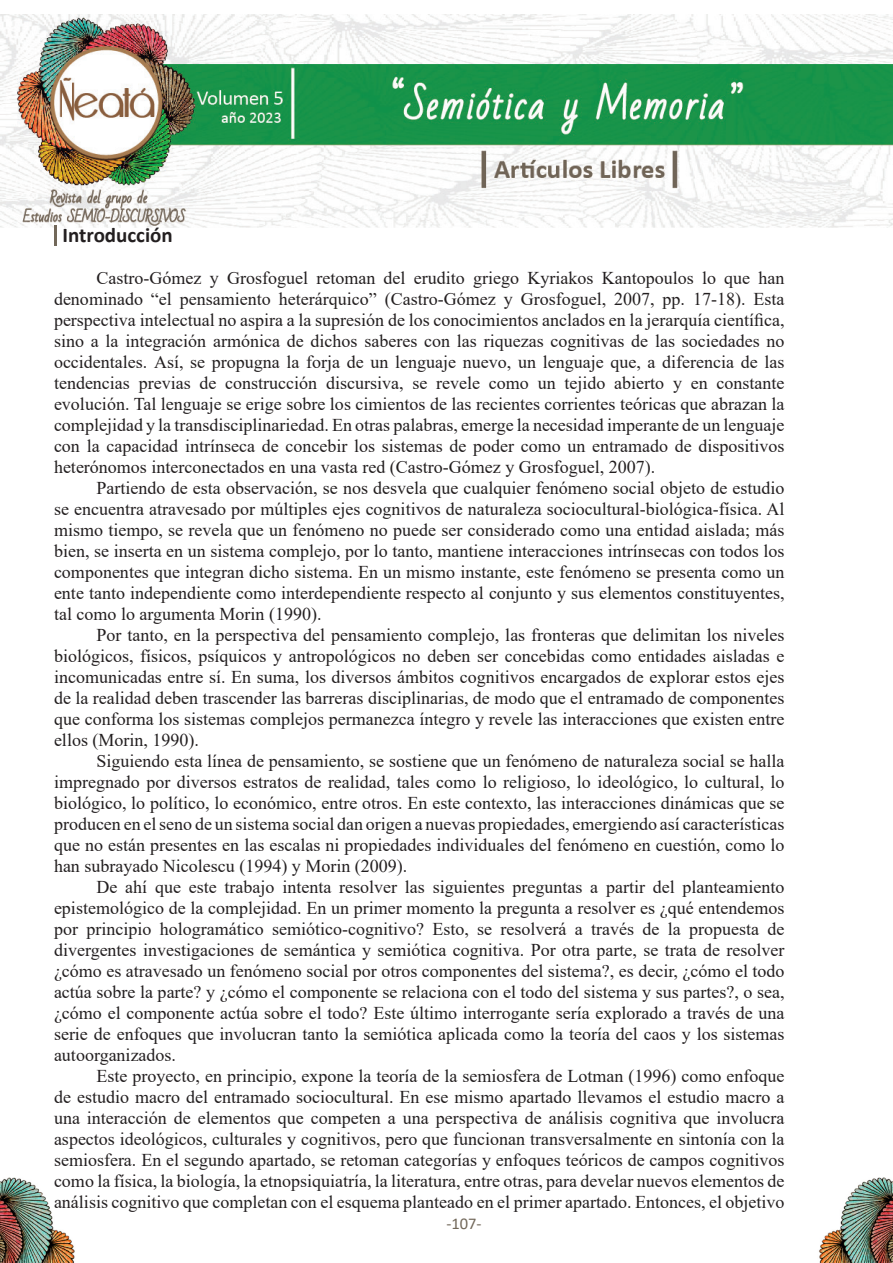
<style>
.page{position:relative;width:893px;height:1263px;background:#fff}
.page>*{position:absolute;margin:0;border:0;box-sizing:border-box;transform-origin:0 0}
.sub-titulos{font:700 21px "Calibri";color:#231f20}
.parrafo_general{font:18px/21px "Times New Roman";color:#231f20;text-align:justify}
.t1{font:16.5px "Calibri";color:#72685a}
</style>
<div class="page">
<img style="left:819px;top:1178px;width:74px;height:85px">
<img style="left:0;top:1178px;width:75px;height:85px">
<img style="left:0;top:15px;width:893px;height:212px">
<hr style="left:54px;top:225px;width:3px;height:21px;background:#72685a">
<p class="sub-titulos" style="left:63px;top:220px;width:112px">Introducción</p>
<p class="parrafo_general" style="left:54px;top:267px;width:732px;text-indent:43px">Castro-Gómez y Grosfoguel retoman del erudito griego Kyriakos Kantopoulos lo que han denominado “el pensamiento heterárquico” (Castro-Gómez y Grosfoguel, 2007, pp. 17-18). Esta perspectiva intelectual no aspira a la supresión de los conocimientos anclados en la jerarquía científica, sino a la integración armónica de dichos saberes con las riquezas cognitivas de las sociedades no occidentales. Así, se propugna la forja de un lenguaje nuevo, un lenguaje que, a diferencia de las tendencias previas de construcción discursiva, se revele como un tejido abierto y en constante evolución. Tal lenguaje se erige sobre los cimientos de las recientes corrientes teóricas que abrazan la complejidad y la transdisciplinariedad. En otras palabras, emerge la necesidad imperante de un lenguaje con la capacidad intrínseca de concebir los sistemas de poder como un entramado de dispositivos heterónomos interconectados en una vasta red (Castro-Gómez y Grosfoguel, 2007).</p>
<p class="parrafo_general" style="left:54px;top:477px;width:732px;text-indent:43px">Partiendo de esta observación, se nos desvela que cualquier fenómeno social objeto de estudio se encuentra atravesado por múltiples ejes cognitivos de naturaleza sociocultural-biológica-física. Al mismo tiempo, se revela que un fenómeno no puede ser considerado como una entidad aislada; más bien, se inserta en un sistema complejo, por lo tanto, mantiene interacciones intrínsecas con todos los componentes que integran dicho sistema. En un mismo instante, este fenómeno se presenta como un ente tanto independiente como interdependiente respecto al conjunto y sus elementos constituyentes, tal como lo argumenta Morin (1990).</p>
<p class="parrafo_general" style="left:54px;top:624px;width:732px;text-indent:43px">Por tanto, en la perspectiva del pensamiento complejo, las fronteras que delimitan los niveles biológicos, físicos, psíquicos y antropológicos no deben ser concebidas como entidades aisladas e incomunicadas entre sí. En suma, los diversos ámbitos cognitivos encargados de explorar estos ejes de la realidad deben trascender las barreras disciplinarias, de modo que el entramado de componentes que conforma los sistemas complejos permanezca íntegro y revele las interacciones que existen entre ellos (Morin, 1990).</p>
<p class="parrafo_general" style="left:54px;top:750px;width:732px;text-indent:43px">Siguiendo esta línea de pensamiento, se sostiene que un fenómeno de naturaleza social se halla impregnado por diversos estratos de realidad, tales como lo religioso, lo ideológico, lo cultural, lo biológico, lo político, lo económico, entre otros. En este contexto, las interacciones dinámicas que se producen en el seno de un sistema social dan origen a nuevas propiedades, emergiendo así características que no están presentes en las escalas ni propiedades individuales del fenómeno en cuestión, como lo han subrayado Nicolescu (1994) y Morin (2009).</p>
<p class="parrafo_general" style="left:54px;top:876px;width:732px;text-indent:43px">De ahí que este trabajo intenta resolver las siguientes preguntas a partir del planteamiento epistemológico de la complejidad. En un primer momento la pregunta a resolver es ¿qué entendemos por principio hologramático semiótico-cognitivo? Esto, se resolverá a través de la propuesta de divergentes investigaciones de semántica y semiótica cognitiva. Por otra parte, se trata de resolver ¿cómo es atravesado un fenómeno social por otros componentes del sistema?, es decir, ¿cómo el todo actúa sobre la parte? y ¿cómo el componente se relaciona con el todo del sistema y sus partes?, o sea, ¿cómo el componente actúa sobre el todo? Este último interrogante sería explorado a través de una serie de enfoques que involucran tanto la semiótica aplicada como la teoría del caos y los sistemas autoorganizados.</p>
<p class="parrafo_general" style="left:54px;top:1065px;width:732px;text-indent:43px">Este proyecto, en principio, expone la teoría de la semiosfera de Lotman (1996) como enfoque de estudio macro del entramado sociocultural. En ese mismo apartado llevamos el estudio macro a una interacción de elementos que competen a una perspectiva de análisis cognitiva que involucra aspectos ideológicos, culturales y cognitivos, pero que funcionan transversalmente en sintonía con la semiosfera. En el segundo apartado, se retoman categorías y enfoques teóricos de campos cognitivos como la física, la biología, la etnopsiquiatría, la literatura, entre otras, para develar nuevos elementos de análisis cognitivo que completan con el esquema planteado en el primer apartado. Entonces, el objetivo</p>
<p class="t1" style="left:446px;top:1212px;width:37px">-107-</p>
</div>
